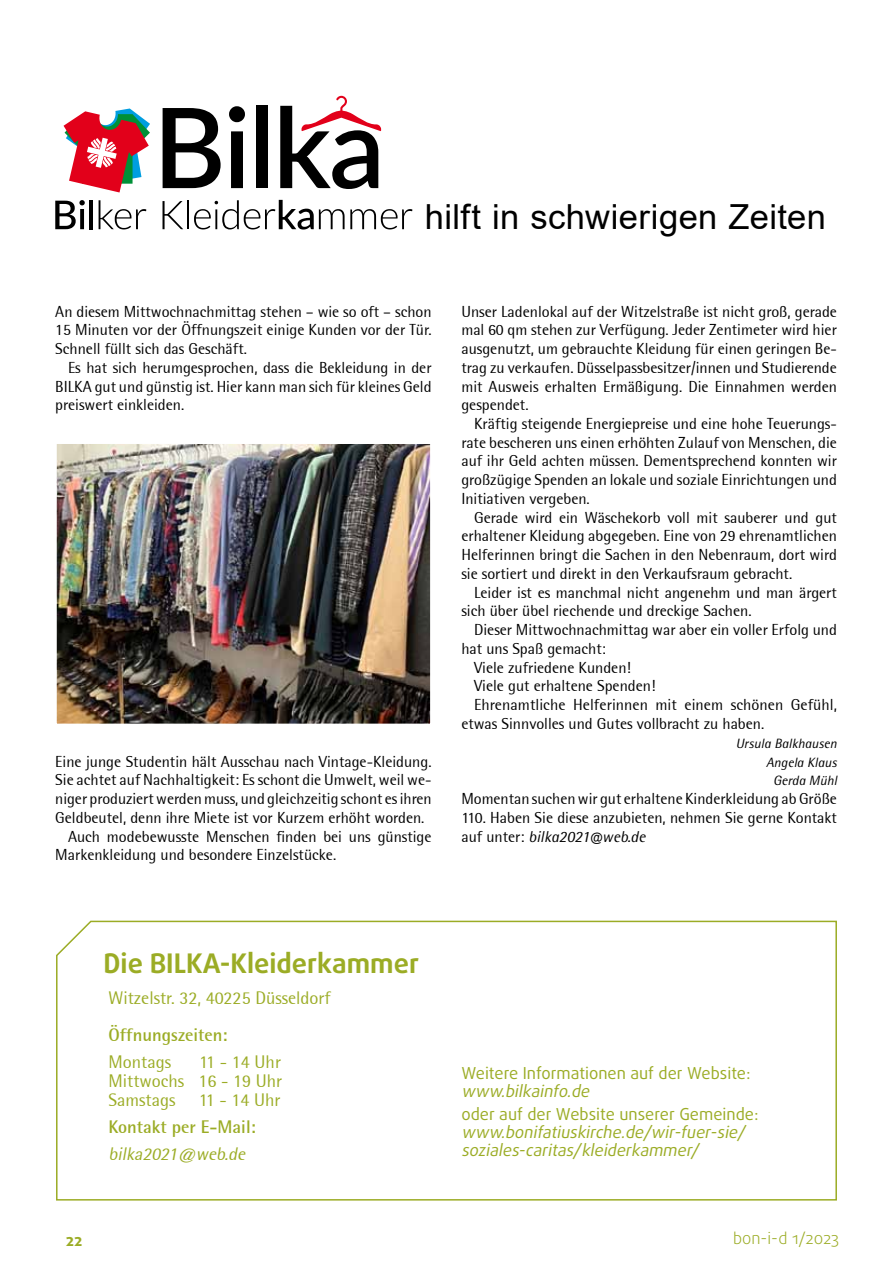
<style>
.page{position:relative;width:893px;height:1263px;background:#fff}
.page>*{position:absolute;margin:0;border:0;box-sizing:border-box;transform-origin:0 0}
.t1{font:34.5px "Arial";letter-spacing:.01em;color:#000}
.t2{font:700 27px "Daxline Pro";color:#9bac25}
.t3{font:18px/18.8px "Rotis Semi Sans";color:#9bac25;text-align:justify}
.t4{font:700 18px "Rotis Semi Sans";color:#9bac25}
.t5{font:italic 18px "Rotis Semi Sans";color:#9bac25}
.t6{font:italic 16.5px/18px "Daxline Pro";color:#9bac25}
.t7{font:16.5px "Daxline Pro";color:#9bac25}
.t8{font:300 16.5px "Daxline Pro";color:#9bac25}
.t9{font:700 16.5px "Daxline Pro";color:#9bac25}
.t10{font:15.75px/18.8px "Rotis Semi Sans";color:#000;text-align:justify}
.t11{font:italic 15.75px "Rotis Semi Sans Pro";color:#000}
.t12{font:italic 13.5px/18.8px "Rotis Semi Sans Pro";color:#000;text-align:right}
.s1{font-family:"Rotis Semi Sans";font-style:normal}
</style>
<div class="page">
<svg style="left:163px;top:108px;width:58px;height:80px"></svg>
<svg style="left:229px;top:106px;width:16px;height:82px"></svg>
<div style="left:256px;top:106px;width:12px;height:82px;background:#000"></div>
<svg style="left:55px;top:200px;width:30px;height:29px"></svg>
<hr style="left:89px;top:200px;width:4px;height:29px;background:#000">
<svg style="left:99px;top:200px;width:47px;height:29px"></svg>
<svg style="left:163px;top:201px;width:20px;height:28px"></svg>
<hr style="left:187px;top:200px;width:2px;height:29px;background:#000">
<svg style="left:194px;top:200px;width:218px;height:30px"></svg>
<svg style="left:64px;top:109px;width:86px;height:83px"></svg>
<svg style="left:280px;top:96px;width:102px;height:93px"></svg>
<img style="left:58px;top:445px;width:371px;height:277px">
<div style="left:55px;top:442px;width:377px;height:283px;border:2px solid #fff"></div>
<svg style="left:56px;top:920px;width:781px;height:281px"></svg>
<h1 class="t1" style="left:425px;top:193px;width:403px">hilft in schwierigen Zeiten</h1>
<p class="t10" style="left:55px;top:302px;width:378px">An diesem Mittwochnachmittag stehen – wie so oft – schon 15 Minuten vor der Öffnungszeit einige Kunden vor der Tür.<br>Schnell füllt sich das Geschäft.</p>
<p class="t10" style="left:55px;top:358px;width:378px;text-indent:13px">Es hat sich herumgesprochen, dass die Bekleidung in der BILKA gut und günstig ist. Hier kann man sich für kleines Geld preiswert einkleiden.</p>
<p class="t10" style="left:55px;top:752px;width:378px">Eine junge Studentin hält Ausschau nach Vintage-Kleidung.</p>
<p class="t10" style="left:55px;top:770px;width:378px">Sie achtet auf Nachhaltigkeit: Es schont die Umwelt, weil we-</p>
<p class="t10" style="left:55px;top:789px;width:378px">niger produziert werden muss, und gleichzeitig schont es ihren</p>
<p class="t10" style="left:55px;top:808px;width:371px">Geldbeutel, denn ihre Miete ist vor Kurzem erhöht worden.</p>
<p class="t10" style="left:68px;top:827px;width:365px">Auch modebewusste Menschen finden bei uns günstige</p>
<p class="t10" style="left:55px;top:845px;width:282px">Markenkleidung und besondere Einzelstücke.</p>
<p class="t10" style="left:461px;top:302px;width:377px">Unser Ladenlokal auf der Witzelstraße ist nicht groß, gerade mal 60 qm stehen zur Verfügung. Jeder Zentimeter wird hier ausgenutzt, um gebrauchte Kleidung für einen geringen Be&shy;trag zu verkaufen. Düsselpassbesitzer/innen und Studierende mit Ausweis erhalten Ermäßigung. Die Einnahmen werden gespendet.</p>
<p class="t10" style="left:461px;top:414px;width:377px;text-indent:13px">Kräftig steigende Energiepreise und eine hohe Teuerungs&shy;rate bescheren uns einen erhöhten Zulauf von Menschen, die auf ihr Geld achten müssen. Dementsprechend konnten wir großzügige Spenden an lokale und soziale Einrichtungen und Initiativen vergeben.</p>
<p class="t10" style="left:461px;top:508px;width:377px;text-indent:13px">Gerade wird ein Wäschekorb voll mit sauberer und gut erhaltener Kleidung abgegeben. Eine von 29 ehrenamtlichen Helferinnen bringt die Sachen in den Nebenraum, dort wird sie sortiert und direkt in den Verkaufsraum gebracht.</p>
<p class="t10" style="left:461px;top:583px;width:377px;text-indent:13px">Leider ist es manchmal nicht angenehm und man ärgert sich über übel riechende und dreckige Sachen.</p>
<p class="t10" style="left:474px;top:620px;width:364px">Dieser Mittwochnachmittag war aber ein voller Erfolg und</p>
<p class="t10" style="left:461px;top:639px;width:146px">hat uns Spaß gemacht:</p>
<p class="t10" style="left:474px;top:658px;width:158px">Viele zufriedene Kunden!</p>
<p class="t10" style="left:474px;top:677px;width:183px">Viele gut erhaltene Spenden!</p>
<p class="t10" style="left:474px;top:695px;width:364px">Ehrenamtliche Helferinnen mit einem schönen Gefühl,</p>
<p class="t10" style="left:461px;top:714px;width:304px">etwas Sinnvolles und Gutes vollbracht zu haben.</p>
<p class="t12" style="left:736px;top:734px;width:103px">Ursula Balkhausen<br>Angela Klaus<br>Gerda Mühl</p>
<p class="t10" style="left:461px;top:789px;width:377px">Momentan suchen wir gut erhaltene Kinderkleidung ab Größe<br>110. Haben Sie diese anzubieten, nehmen Sie gerne Kontakt</p>
<p class="t11" style="left:461px;top:827px;width:186px"><span class="s1">auf unter:</span> bilka2021@web.de</p>
<h2 class="t2" style="left:104px;top:945px;width:317px">Die BILKA-Kleiderkammer</h2>
<p class="t3" style="left:109px;top:989px;width:224px">Witzelstr. 32, 40225 Düsseldorf</p>
<p class="t4" style="left:109px;top:1024px;width:120px">Öffnungszeiten:</p>
<p class="t3" style="left:109px;top:1053px;width:64px">Montags</p>
<p class="t3" style="left:109px;top:1053px;width:175px;text-indent:91px">11 - 14 Uhr Mittwochs 16 - 19 Uhr Samstags</p>
<p class="t3" style="left:199px;top:1090px;width:83px">11 - 14 Uhr</p>
<p class="t4" style="left:109px;top:1116px;width:149px">Kontakt per E-Mail:</p>
<p class="t5" style="left:109px;top:1143px;width:142px">bilka2021@web.de</p>
<p class="t7" style="left:461px;top:1062px;width:291px">Weitere Informationen auf der Website:</p>
<p class="t6" style="left:461px;top:1083px;width:133px">www.bilkainfo.de</p>
<p class="t7" style="left:461px;top:1103px;width:299px">oder auf der Website unserer Gemeinde:</p>
<p class="t6" style="left:461px;top:1124px;width:289px">www.bonifatiuskirche.de/wir-fuer-sie/ soziales-caritas/kleiderkammer/</p>
<p class="t9" style="left:66px;top:1229px;width:18px">22</p>
<p class="t8" style="left:733px;top:1227px;width:108px">bon-i-d 1/2023</p>
</div>
